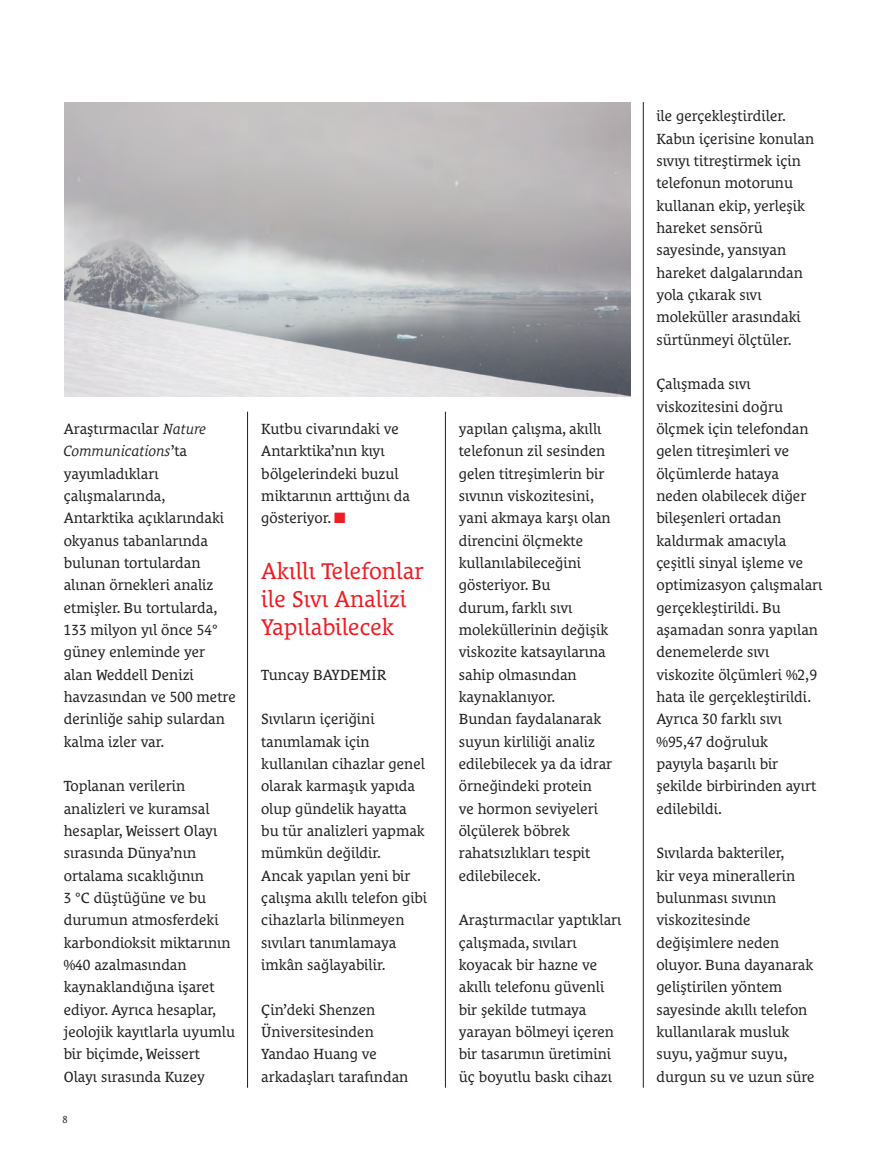
<style>
.page{position:relative;width:890px;height:1168px;background:#fff}
.page>*{position:absolute;margin:0;border:0;box-sizing:border-box;transform-origin:0 0}
.t1{font:23.25px/27.9px "Le Monde Courrier Pro";color:#ee1d23}
.t2{font:15px/22.4px "Le Monde Courrier Pro";color:#231f20}
.t3{font:10.35px "Le Monde Courrier Pro";color:#231f20}
.s1{font-style:italic}
.s2{color:#ee1d23}
</style>
<div class="page">
<hr style="left:445px;top:411px;width:1px;height:676px;background:#231f20">
<hr style="left:247px;top:411px;width:1px;height:676px;background:#231f20">
<hr style="left:643px;top:102px;width:1px;height:985px;background:#231f20">
<img style="left:64px;top:102px;width:566px;height:294px">
<p class="t2" style="left:64px;top:416px;width:173px">Araştırmacılar <span class="s1">Nature<br>Communications</span>’ta yayımladıkları çalışmalarında,<br>Antarktika açıklarındaki okyanus tabanlarında bulunan tortulardan alınan örnekleri analiz etmişler. Bu tortularda,<br>133 milyon yıl önce 54° güney enleminde yer alan Weddell Denizi havzasından ve 500 metre derinliğe sahip sulardan kalma izler var.</p>
<p class="t2" style="left:64px;top:773px;width:173px">Toplanan verilerin analizleri ve kuramsal hesaplar, Weissert Olayı sırasında Dünya’nın ortalama sıcaklığının<br>3 °C düştüğüne ve bu durumun atmosferdeki karbondioksit miktarının %40 azalmasından kaynaklandığına işaret ediyor. Ayrıca hesaplar, jeolojik kayıtlarla uyumlu bir biçimde, Weissert<br>Olayı sırasında Kuzey</p>
<p class="t3" style="left:62px;top:1110px;width:7px">8</p>
<p class="t2" style="left:261px;top:416px;width:150px">Kutbu civarındaki ve<br>Antarktika’nın kıyı bölgelerindeki buzul miktarının arttığını da gösteriyor. <span class="s2">■</span></p>
<h1 class="t1" style="left:261px;top:554px;width:164px">Akıllı Telefonlar ile Sıvı Analizi<br>Yapılabilecek</h1>
<p class="t2" style="left:261px;top:661px;width:126px">Tuncay BAYDEMİR</p>
<p class="t2" style="left:261px;top:706px;width:167px">Sıvıların içeriğini tanımlamak için kullanılan cihazlar genel olarak karmaşık yapıda olup gündelik hayatta bu tür analizleri yapmak mümkün değildir.<br>Ancak yapılan yeni bir çalışma akıllı telefon gibi cihazlarla bilinmeyen sıvıları tanımlamaya imkân sağlayabilir.</p>
<p class="t2" style="left:261px;top:996px;width:148px">Çin’deki Shenzen<br>Üniversitesinden<br>Yandao Huang ve arkadaşları tarafından</p>
<p class="t2" style="left:458px;top:416px;width:155px">yapılan çalışma, akıllı telefonun zil sesinden gelen titreşimlerin bir sıvının viskozitesini, yani akmaya karşı olan direncini ölçmekte kullanılabileceğini gösteriyor. Bu<br>durum, farklı sıvı moleküllerinin değişik viskozite katsayılarına sahip olmasından kaynaklanıyor.<br>Bundan faydalanarak suyun kirliliği analiz edilebilecek ya da idrar örneğindeki protein<br>ve hormon seviyeleri ölçülerek böbrek rahatsızlıkları tespit edilebilecek.</p>
<p class="t2" style="left:458px;top:907px;width:164px">Araştırmacılar yaptıkları çalışmada, sıvıları koyacak bir hazne ve akıllı telefonu güvenli bir şekilde tutmaya yarayan bölmeyi içeren bir tasarımın üretimini üç boyutlu baskı cihazı</p>
<p class="t2" style="left:656px;top:103px;width:159px">ile gerçekleştirdiler.<br>Kabın içerisine konulan sıvıyı titreştirmek için telefonun motorunu kullanan ekip, yerleşik hareket sensörü sayesinde, yansıyan hareket dalgalarından yola çıkarak sıvı moleküller arasındaki sürtünmeyi ölçtüler.</p>
<p class="t2" style="left:656px;top:371px;width:168px">Çalışmada sıvı viskozitesini doğru ölçmek için telefondan gelen titreşimleri ve ölçümlerde hataya neden olabilecek diğer bileşenleri ortadan kaldırmak amacıyla çeşitli sinyal işleme ve optimizasyon çalışmaları gerçekleştirildi. Bu aşamadan sonra yapılan denemelerde sıvı viskozite ölçümleri %2,9 hata ile gerçekleştirildi.<br>Ayrıca 30 farklı sıvı %95,47 doğruluk<br>payıyla başarılı bir şekilde birbirinden ayırt edilebildi.</p>
<p class="t2" style="left:656px;top:840px;width:159px">Sıvılarda bakteriler,<br>kir veya minerallerin bulunması sıvının viskozitesinde değişimlere neden oluyor. Buna dayanarak geliştirilen yöntem sayesinde akıllı telefon kullanılarak musluk suyu, yağmur suyu, durgun su ve uzun süre</p>
</div>
